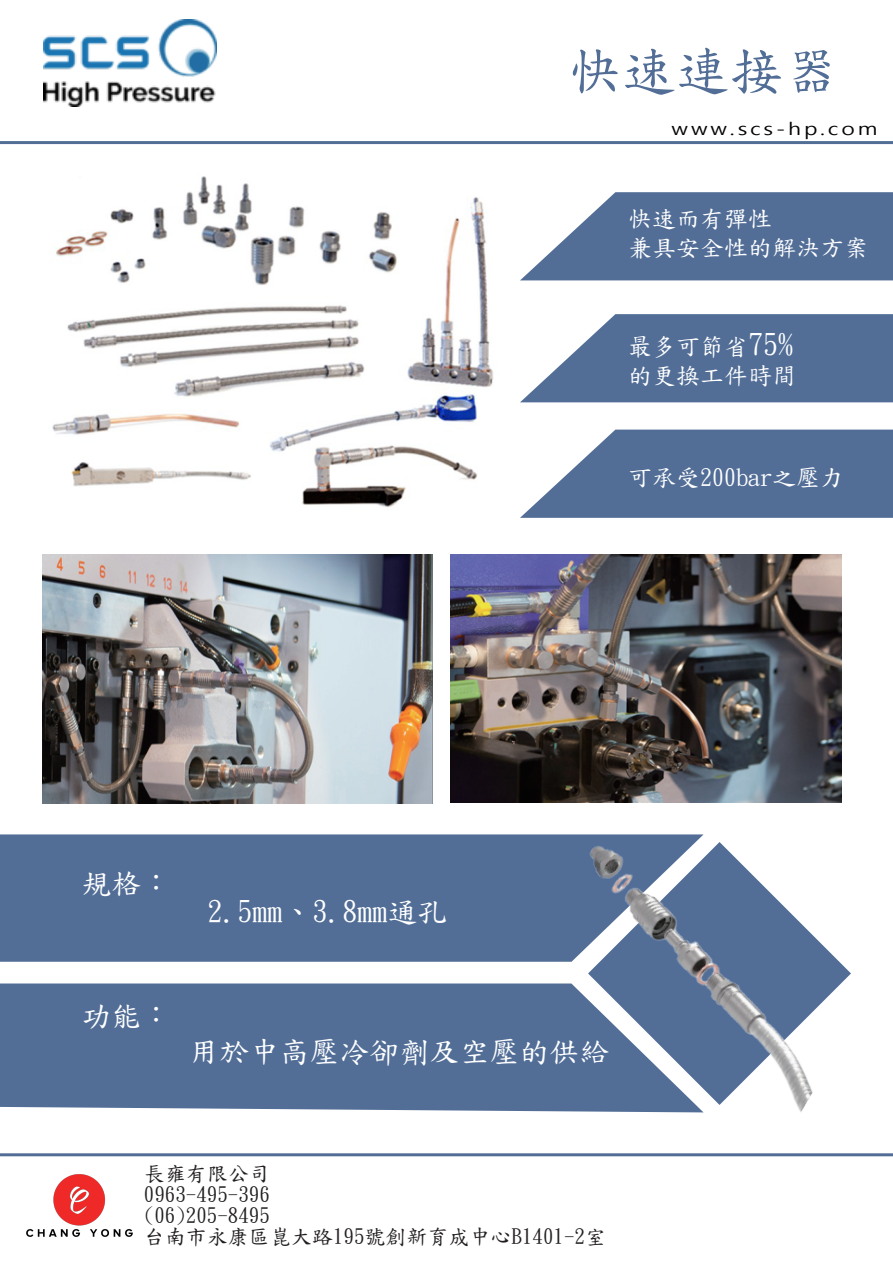
<style>
.page{position:relative;width:893px;height:1263px;background:#fff}
.page>*{position:absolute;margin:0;border:0;box-sizing:border-box;transform-origin:0 0}
.t1{font:54px "DF Kai Shu SB Estd BF";color:#526e97}
.t2{font:30px "DF Kai Shu SB Estd BF";color:#fff}
.t3{font:24px/28.8px "DF Kai Shu SB Estd BF";color:#fff}
.t4{font:21px/21px "DF Kai Shu SB Estd BF";color:#231f20}
.t5{font:16.5px "Microsoft Jheng Hei";letter-spacing:.135em;color:#030303;scale:1.29 1}
.s1{font-size:30px}
</style>
<div class="page">
<div style="left:0;top:834px;width:315px;height:128px;background:#526e97"></div>
<div style="left:0;top:983px;width:315px;height:127px;background:#526e97"></div>
<svg style="left:520px;top:192px;width:373px;height:88px;background:#6880a4"></svg>
<svg style="left:520px;top:314px;width:373px;height:88px;background:#6880a4"></svg>
<svg style="left:520px;top:430px;width:373px;height:88px;background:#6880a4"></svg>
<hr style="left:0;top:141px;width:893px;height:3px;background:#526e97">
<hr style="left:0;top:1153px;width:893px;height:3px;background:#526e97">
<img style="left:44px;top:20px;width:172px;height:87px">
<img style="left:26px;top:1174px;width:107px;height:63px">
<img style="left:315px;top:693px;width:578px;height:464px">
<img style="left:43px;top:554px;width:390px;height:249px">
<img style="left:450px;top:554px;width:391px;height:248px">
<img style="left:52px;top:176px;width:442px;height:331px">
<h1 class="t1" style="left:568px;top:44px;width:271px">快速連接器</h1>
<p class="t5" style="left:672px;top:118px;width:161px">www.scs-hp.com</p>
<p class="t3" style="left:628px;top:205px;width:242px">快速而有彈性<br>兼具安全性的解決方案</p>
<p class="t3" style="left:628px;top:333px;width:170px">最多可節省<span class="s1">75%</span>的更換工件時間</p>
<p class="t3" style="left:628px;top:463px;width:218px">可承受200bar之壓力</p>
<h2 class="t2" style="left:81px;top:868px;width:92px">規格：</h2>
<h2 class="t2" style="left:207px;top:897px;width:241px">2.5mm、3.8mm通孔</h2>
<h2 class="t2" style="left:81px;top:1000px;width:92px">功能：</h2>
<h2 class="t2" style="left:189px;top:1036px;width:421px">用於中高壓冷卻劑及空壓的供給</h2>
<p class="t4" style="left:144px;top:1163px;width:463px">長雍有限公司<br>0963-495-396<br>(06)205-8495<br>台南市永康區崑大路195號創新育成中心B1401-2室</p>
</div>
